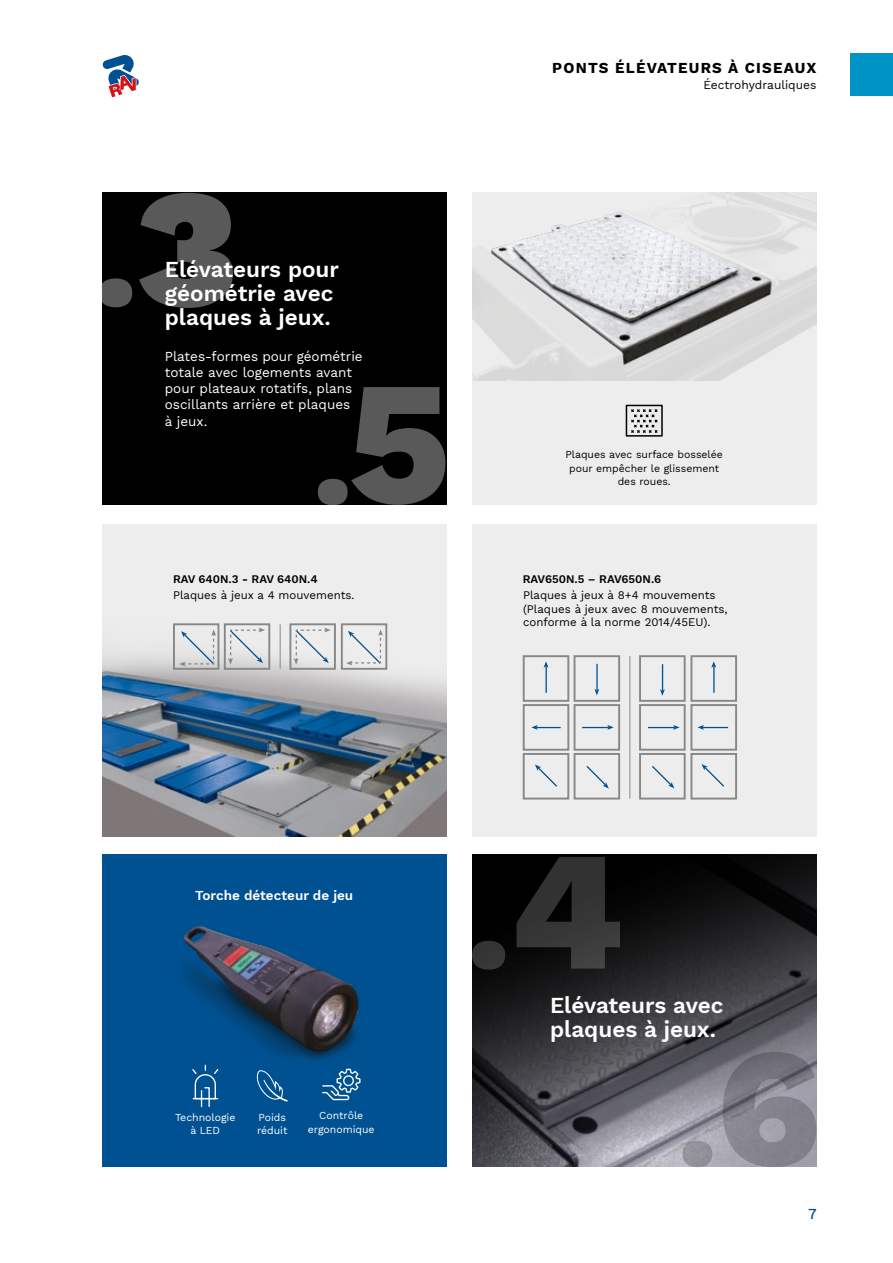
<style>
.page{position:relative;width:893px;height:1263px;background:#fff}
.page>*{position:absolute;margin:0;border:0;box-sizing:border-box;transform-origin:0 0}
.t1{font:600 22.5px/24px "Work Sans";color:#fff}
.t2{font:700 15px "Work Sans";letter-spacing:.08em;color:#000}
.t3{font:500 15px "Work Sans";color:#005192}
.t4{font:13.5px/16.2px "Work Sans";color:#fff}
.t5{font:600 13.5px "Work Sans";color:#fff}
.t6{font:12px "Work Sans";color:#000}
.t7{font:11.55px/13.4px "Work Sans";color:#000}
.t8{font:600 11.55px "Work Sans";color:#000}
.t9{font:10.5px/13.5px "Work Sans";color:#000;text-align:center}
.t10{font:10.5px/13.5px "Work Sans";color:#fff;text-align:center}
</style>
<div class="page">
<div style="left:472px;top:525px;width:344px;height:312px;background:#ededed"></div>
<svg style="left:472px;top:855px;width:344px;height:312px;background:#3d3c41"></svg>
<div style="left:102px;top:855px;width:344px;height:312px;background:#005192"></div>
<div style="left:472px;top:193px;width:344px;height:312px;background:#ededed"></div>
<img style="left:472px;top:193px;width:344px;height:188px">
<img style="left:183px;top:926px;width:176px;height:134px">
<div style="left:102px;top:193px;width:344px;height:312px;background:#000"></div>
<svg style="left:318px;top:387px;width:127px;height:118px"></svg>
<svg style="left:102px;top:193px;width:131px;height:115px"></svg>
<svg style="left:723px;top:1052px;width:93px;height:115px;background:#84828c"></svg>
<svg style="left:682px;top:1141px;width:30px;height:26px"></svg>
<svg style="left:472px;top:857px;width:148px;height:113px;background:#1b1b1c"></svg>
<div style="left:102px;top:525px;width:344px;height:312px;background:#ededed"></div>
<img style="left:102px;top:623px;width:344px;height:214px">
<div style="left:173px;top:623px;width:46px;height:47px;border:2px solid #878787"></div>
<div style="left:224px;top:623px;width:46px;height:47px;border:2px solid #878787"></div>
<div style="left:289px;top:623px;width:47px;height:47px;border:2px solid #878787"></div>
<div style="left:341px;top:623px;width:46px;height:47px;border:2px solid #878787"></div>
<hr style="left:280px;top:624px;width:1px;height:45px;background:#878787">
<svg style="left:294px;top:627px;width:37px;height:38px"></svg>
<svg style="left:228px;top:627px;width:37px;height:38px"></svg>
<svg style="left:179px;top:629px;width:37px;height:37px"></svg>
<svg style="left:346px;top:629px;width:37px;height:36px"></svg>
<svg style="left:102px;top:55px;width:37px;height:43px"></svg>
<div style="left:850px;top:53px;width:43px;height:43px;background:#0093c6"></div>
<hr style="left:629px;top:656px;width:1px;height:142px;background:#878787">
<div style="left:574px;top:655px;width:46px;height:47px;border:2px solid #878787"></div>
<hr style="left:596px;top:664px;width:2px;height:26px;background:#005192">
<svg style="left:594px;top:689px;width:5px;height:6px"></svg>
<div style="left:574px;top:704px;width:46px;height:47px;border:2px solid #878787"></div>
<svg style="left:582px;top:725px;width:32px;height:5px"></svg>
<div style="left:574px;top:753px;width:46px;height:46px;border:2px solid #878787"></div>
<svg style="left:586px;top:766px;width:23px;height:22px"></svg>
<div style="left:639px;top:655px;width:47px;height:47px;border:2px solid #878787"></div>
<svg style="left:660px;top:664px;width:5px;height:32px"></svg>
<div style="left:639px;top:704px;width:47px;height:47px;border:2px solid #878787"></div>
<svg style="left:648px;top:725px;width:32px;height:5px"></svg>
<div style="left:639px;top:753px;width:47px;height:46px;border:2px solid #878787"></div>
<svg style="left:652px;top:766px;width:22px;height:22px"></svg>
<div style="left:523px;top:655px;width:46px;height:47px;border:2px solid #878787"></div>
<div style="left:523px;top:704px;width:46px;height:47px;border:2px solid #878787"></div>
<div style="left:523px;top:753px;width:46px;height:46px;border:2px solid #878787"></div>
<hr style="left:545px;top:666px;width:2px;height:27px;background:#005192">
<svg style="left:531px;top:725px;width:30px;height:5px"></svg>
<svg style="left:535px;top:764px;width:22px;height:23px"></svg>
<svg style="left:544px;top:661px;width:4px;height:7px"></svg>
<div style="left:690px;top:655px;width:47px;height:47px;border:2px solid #878787"></div>
<hr style="left:713px;top:666px;width:2px;height:27px;background:#005192">
<div style="left:690px;top:704px;width:47px;height:47px;border:2px solid #878787"></div>
<div style="left:690px;top:753px;width:47px;height:46px;border:2px solid #878787"></div>
<svg style="left:701px;top:764px;width:24px;height:23px"></svg>
<svg style="left:711px;top:661px;width:5px;height:7px"></svg>
<svg style="left:697px;top:725px;width:31px;height:5px"></svg>
<div style="left:626px;top:405px;width:37px;height:32px;border:2px solid #000"></div>
<svg style="left:631px;top:409px;width:27px;height:24px"></svg>
<svg style="left:321px;top:1055px;width:40px;height:46px"></svg>
<svg style="left:192px;top:1064px;width:27px;height:44px"></svg>
<svg style="left:257px;top:1070px;width:31px;height:31px"></svg>
<h1 class="t1" style="left:165px;top:256px;width:176px">Elévateurs pour géométrie avec plaques à jeux.</h1>
<p class="t4" style="left:165px;top:347px;width:199px">Plates-formes pour géométrie totale avec logements avant pour plateaux rotatifs, plans oscillants arrière et plaques<br>à jeux.</p>
<p class="t2" style="left:552px;top:56px;width:266px">PONTS ÉLÉVATEURS À CISEAUX</p>
<p class="t6" style="left:703px;top:76px;width:114px">Éectrohydrauliques</p>
<p class="t9" style="left:565px;top:447px;width:159px">Plaques avec surface bosselée pour empêcher le glissement des roues.</p>
<p class="t8" style="left:173px;top:570px;width:146px">RAV 640N.3 - RAV 640N.4</p>
<p class="t7" style="left:173px;top:588px;width:183px">Plaques à jeux a 4 mouvements.</p>
<p class="t7" style="left:523px;top:588px;width:206px">Plaques à jeux à 8+4 mouvements (Plaques à jeux avec 8 mouvements, conforme à la norme 2014/45EU).</p>
<p class="t8" style="left:523px;top:570px;width:140px">RAV650N.5 – RAV650N.6</p>
<p class="t5" style="left:195px;top:885px;width:160px">Torche détecteur de jeu</p>
<p class="t10" style="left:175px;top:1110px;width:62px">Technologie à LED</p>
<p class="t10" style="left:257px;top:1110px;width:32px;text-align:left">Poids réduit</p>
<p class="t10" style="left:308px;top:1108px;width:68px">Contrôle ergonomique</p>
<h1 class="t1" style="left:550px;top:992px;width:175px">Elévateurs avec plaques à jeux.</h1>
<p class="t3" style="left:808px;top:1203px;width:10px">7</p>
</div>
